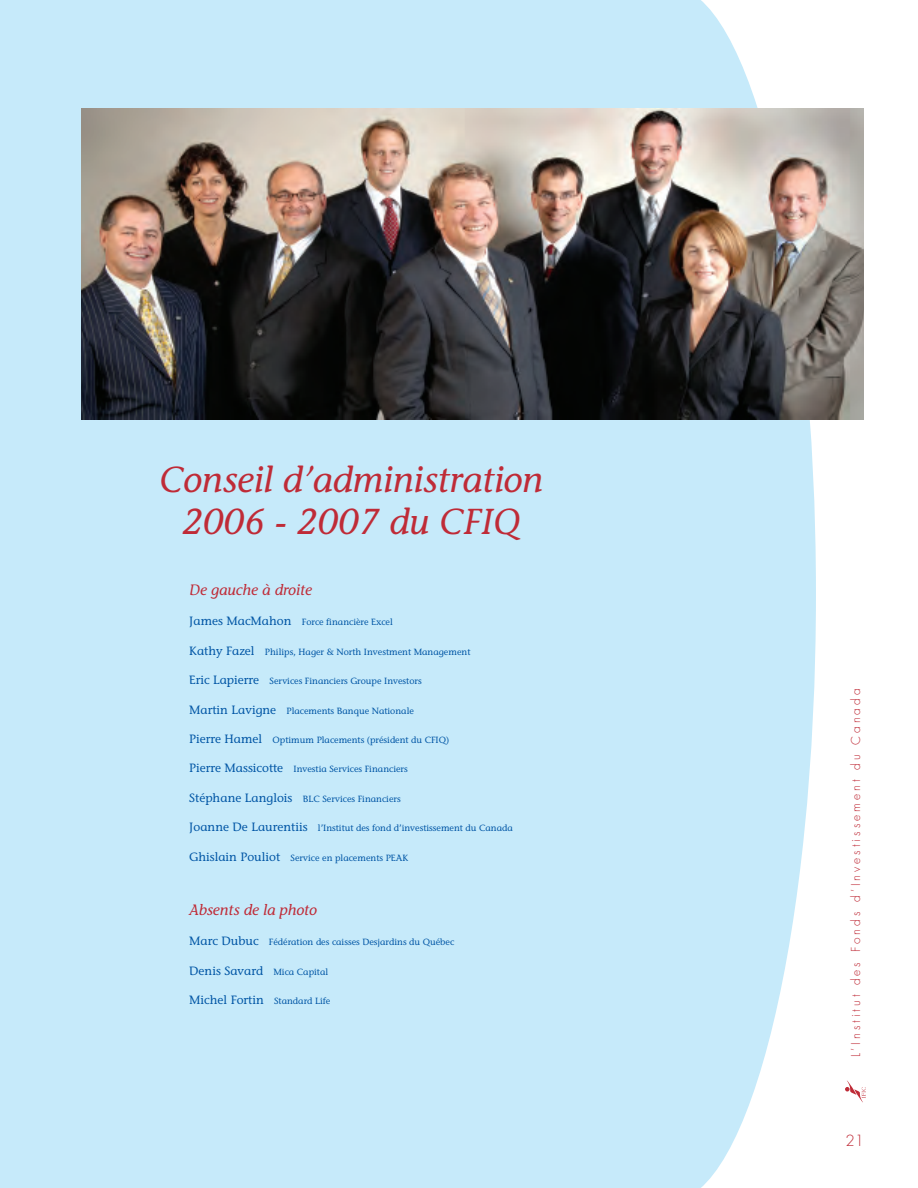
<style>
.page{position:relative;width:918px;height:1188px;background:#fff}
.page>*{position:absolute;margin:0;border:0;box-sizing:border-box;transform-origin:0 0}
.t1{font:italic 36px/42px "Stone Informal";color:#bf2b37;text-align:center}
.t2{font:italic 15px "Stone Informal";color:#bf2b37}
.t3{font:300 15px "Futura";color:#bf2b37}
.t4{font:12px "Stone Informal";color:#0156a5}
.t5{font:300 12px "Futura";letter-spacing:.245em;color:#bf2b37}
.t6{font:9px "Stone Informal";color:#0156a5}
.s1{font-size:12px}
.s2{font-size:9px}
</style>
<div class="page">
<div style="left:0;top:0;width:668px;height:1188px;background:#c6eafa"></div>
<svg style="left:668px;top:0;width:148px;height:1188px;fill:#c6eafa"></svg>
<img style="left:81px;top:108px;width:783px;height:312px">
<svg style="left:845px;top:1081px;width:21px;height:21px"></svg>
<h1 class="t1" style="left:159px;top:462px;width:385px">Conseil d’administration<br>2006 - 2007 du CFIQ</h1>
<h2 class="t2" style="left:189px;top:583px;width:124px">De gauche à droite</h2>
<p class="t6" style="left:189px;top:619px;width:205px"><span class="s1">James MacMahon</span> Force financière Excel</p>
<p class="t6" style="left:189px;top:648px;width:283px"><span class="s1">Kathy Fazel</span> Philips, Hager &amp; North Investment Management</p>
<p class="t6" style="left:189px;top:678px;width:234px"><span class="s1">Eric Lapierre</span> Services Financiers Groupe Investors</p>
<p class="t6" style="left:189px;top:707px;width:226px"><span class="s1">Martin Lavigne</span> Placements Banque Nationale</p>
<p class="t6" style="left:189px;top:736px;width:262px"><span class="s1">Pierre Hamel</span> Optimum Placements (président du CFIQ)</p>
<p class="t6" style="left:189px;top:766px;width:220px"><span class="s1">Pierre Massicotte</span> Investia Services Financiers</p>
<p class="t6" style="left:189px;top:795px;width:213px"><span class="s1">Stéphane Langlois</span> BLC Services Financiers</p>
<p class="t6" style="left:189px;top:825px;width:325px"><span class="s1">Joanne De Laurentiis</span> l’Institut des fond d’investissement du Canada</p>
<p class="t6" style="left:189px;top:854px;width:220px"><span class="s1">Ghislain Pouliot</span> Service en placements PEAK</p>
<h2 class="t2" style="left:189px;top:904px;width:129px">Absents de la photo</h2>
<p class="t6" style="left:189px;top:939px;width:267px"><span class="s1">Marc Dubuc</span> Fédération des caisses Desjardins du Québec</p>
<h3 class="t4" style="left:189px;top:966px;width:140px">Denis Savard <span class="s2">Mica Capital</span></h3>
<h3 class="t4" style="left:189px;top:995px;width:143px">Michel Fortin <span class="s2">Standard Life</span></h3>
<h3 class="t5" style="left:850px;top:1057px;width:370px;rotate:-90deg">L’Institut des Fonds d’Investissement du Canada</h3>
<h2 class="t3" style="left:845px;top:1134px;width:20px">21</h2>
</div>
